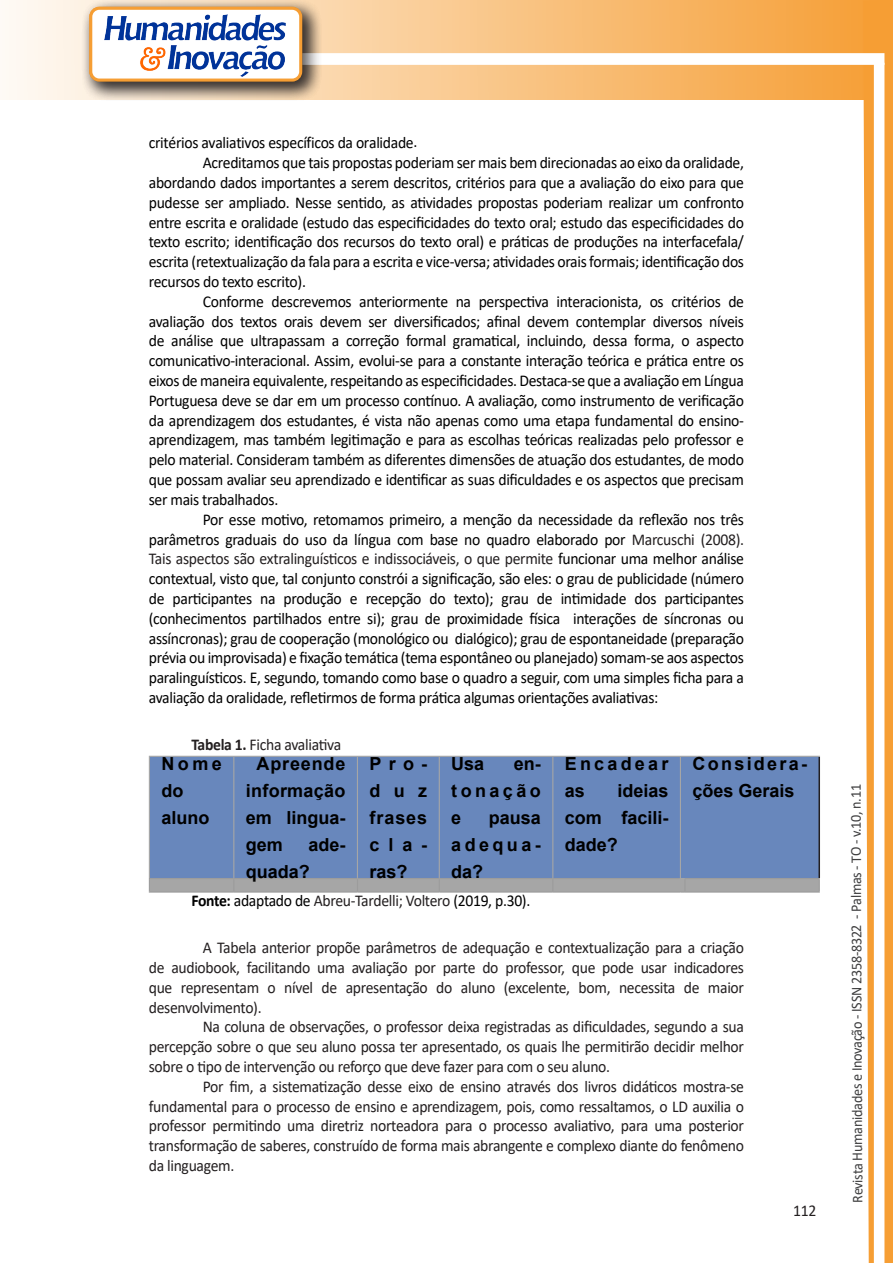
<style>
.page{position:relative;width:893px;height:1263px;background:#fff}
.page>*{position:absolute;margin:0;border:0;box-sizing:border-box;transform-origin:0 0}
.t1{font:700 18px/27px "Arial";letter-spacing:.015em;color:#000;text-align:justify}
.t2{font:700 18px/27px "Arial";letter-spacing:.065em;color:#000}
.t3{font:700 18px/27px "Arial";letter-spacing:.18em;color:#000}
.texto{font:16.5px/19.8px "Calibri";letter-spacing:-.02em;color:#000;text-align:justify;scale:.95 1}
.texto-2{font:16.5px/19.8px "Calibri";letter-spacing:-.02em;color:#231f20;text-align:justify;scale:.95 1}
.t4{font:15px "Calibri";letter-spacing:-.025em;color:#3e3e3f;scale:.95 1}
.s1{color:#231f20}
.s2{font-weight:700}
</style>
<div class="page">
<svg style="left:5px;top:0;width:858px;height:100px;background:#f9c484"></svg>
<div style="left:302px;top:53px;width:582px;height:12px;background:#fff;border:2px solid #fff"></div>
<svg style="left:863px;top:0;width:30px;height:1263px"></svg>
<div style="left:81px;top:0;width:241px;height:102px;background:#231f20;opacity:.75"></div>
<div style="left:91px;top:8px;width:210px;height:72px;background:#fff;border-radius:9px"></div>
<img style="left:104px;top:14px;width:181px;height:62px">
<div style="left:89px;top:7px;width:213px;height:75px;border:3px solid #f69e34;border-radius:9px"></div>
<div style="left:150px;top:757px;width:668px;height:121px;background:#6887bc"></div>
<hr style="left:818px;top:757px;width:2px;height:121px;background:#231f20">
<hr style="left:149px;top:757px;width:1px;height:121px;background:#a6a6a6">
<hr style="left:149px;top:756px;width:85px;height:1px;background:#a6a6a6">
<hr style="left:234px;top:756px;width:123px;height:1px;background:#a6a6a6">
<hr style="left:357px;top:756px;width:82px;height:1px;background:#a6a6a6">
<hr style="left:439px;top:756px;width:114px;height:1px;background:#a6a6a6">
<hr style="left:553px;top:756px;width:127px;height:1px;background:#a6a6a6">
<hr style="left:685px;top:756px;width:135px;height:1px;background:#a6a6a6">
<hr style="left:233px;top:757px;width:1px;height:121px;background:#a6a6a6">
<hr style="left:357px;top:757px;width:1px;height:121px;background:#a6a6a6">
<hr style="left:439px;top:757px;width:1px;height:121px;background:#a6a6a6">
<hr style="left:552px;top:757px;width:1px;height:121px;background:#a6a6a6">
<hr style="left:680px;top:757px;width:1px;height:121px;background:#a6a6a6">
<svg style="left:149px;top:878px;width:671px;height:14px;background:#a4a4a4"></svg>
<p class="texto" style="left:149px;top:133px;width:284px">critérios avaliativos específicos da oralidade.</p>
<p class="texto" style="left:149px;top:152px;width:628px;text-indent:54px">Acreditamos que tais propostas poderiam ser mais bem direcionadas ao eixo da oralidade, abordando dados importantes a serem descritos, critérios para que a avaliação do eixo para que pudesse ser ampliado. Nesse sentido, as atividades propostas poderiam realizar um confronto entre escrita e oralidade (estudo das especificidades do texto oral; estudo das especificidades do texto escrito; identificação dos recursos do texto oral) e práticas de produções na interfacefala/ escrita (retextualização da fala para a escrita e vice-versa; atividades orais formais; identificação dos recursos do texto escrito).</p>
<p class="texto" style="left:149px;top:291px;width:628px;text-indent:54px">Conforme descrevemos anteriormente na perspectiva interacionista, os critérios de avaliação dos textos orais devem ser diversificados; afinal devem contemplar diversos níveis de análise que ultrapassam a correção formal gramatical, incluindo, dessa forma, o aspecto comunicativo-interacional. Assim, evolui-se para a constante interação teórica e prática entre os eixos de maneira equivalente, respeitando as especificidades. Destaca-se que a avaliação em Língua Portuguesa deve se dar em um processo contínuo. A avaliação, como instrumento de verificação da aprendizagem dos estudantes, é vista não apenas como uma etapa fundamental do ensino&shy;aprendizagem, mas também legitimação e para as escolhas teóricas realizadas pelo professor e pelo material. Consideram também as diferentes dimensões de atuação dos estudantes, de modo que possam avaliar seu aprendizado e identificar as suas dificuldades e os aspectos que precisam ser mais trabalhados.</p>
<p class="texto" style="left:149px;top:509px;width:628px;text-indent:54px">Por esse motivo, retomamos primeiro, a menção da necessidade da reflexão nos três parâmetros graduais do uso da língua com base no quadro elaborado por <span class="s1">Marcuschi (2008).<br>Tais aspectos são extralinguísticos e indissociáveis, o que permite</span> funcionar uma melhor análise contextual, visto que, tal conjunto constrói a significação, são eles: o grau de publicidade (número de participantes na produção e recepção do texto); grau de intimidade dos participantes (conhecimentos partilhados entre si); grau de proximidade física interações de síncronas ou assíncronas); grau de cooperação (monológico ou dialógico); grau de espontaneidade (preparação prévia ou improvisada) e fixação temática (tema espontâneo ou planejado) somam-se aos aspectos paralinguísticos. E, segundo, tomando como base o quadro a seguir, com uma simples ficha para a avaliação da oralidade, refletirmos de forma prática algumas orientações avaliativas:</p>
<p class="texto-2" style="left:191px;top:734px;width:159px"><span class="s2">Tabela 1.</span> Ficha avaliativa</p>
<p class="t1" style="left:161px;top:750px;width:62px">Nome do</p>
<p class="t1" style="left:161px;top:804px;width:50px">aluno</p>
<p class="t2" style="left:692px;top:750px;width:116px">Considera&shy;ções Gerais</p>
<p class="t1" style="left:246px;top:750px;width:101px;text-indent:11px">Apreende informação em lingua&shy;gem</p>
<p class="t1" style="left:369px;top:750px;width:59px">Pro&shy;duz frases cla&shy;ras?</p>
<p class="t1" style="left:451px;top:750px;width:35px">Usa</p>
<p class="t3" style="left:565px;top:750px;width:105px">Encadear as</p>
<p class="t1" style="left:451px;top:750px;width:91px;text-indent:63px">en&shy;tonação e</p>
<p class="t1" style="left:565px;top:777px;width:105px;text-indent:53px">ideias com facili&shy;dade?</p>
<p class="t1" style="left:451px;top:804px;width:91px;text-indent:38px">pausa adequa&shy;da?</p>
<p class="t1" style="left:246px;top:831px;width:101px;text-indent:63px">ade&shy;quada?</p>
<p class="texto" style="left:191px;top:891px;width:358px"><span class="s2">Fonte:</span> adaptado de <span class="s1">Abreu-Tardelli; Voltero</span> (2019, p.30).</p>
<p class="texto-2" style="left:149px;top:937px;width:628px;text-indent:54px">A Tabela anterior propõe parâmetros de adequação e contextualização para a criação de audiobook, facilitando uma avaliação por parte do professor, que pode usar indicadores que representam o nível de apresentação do aluno (excelente, bom, necessita de maior desenvolvimento).</p>
<p class="texto-2" style="left:149px;top:1017px;width:628px;text-indent:54px">Na coluna de observações, o professor deixa registradas as dificuldades, segundo a sua percepção sobre o que seu aluno possa ter apresentado, os quais lhe permitirão decidir melhor sobre o tipo de intervenção ou reforço que deve fazer para com o seu aluno.</p>
<p class="texto-2" style="left:149px;top:1076px;width:628px;text-indent:54px">Por fim, a sistematização desse eixo de ensino através dos livros didáticos mostra-se fundamental para o processo de ensino e aprendizagem, pois, como ressaltamos, o LD auxilia o professor permitindo uma diretriz norteadora para o processo avaliativo, para uma posterior transformação de saberes, construído de forma mais abrangente e complexo diante do fenômeno da linguagem.</p>
<p class="texto-2" style="left:793px;top:1200px;width:26px">112</p>
<p class="t4" style="left:846px;top:1203px;width:442px;rotate:-90deg">Revista Humanidades e Inovação - ISSN 2358-8322 - Palmas - TO - v.10, n.11</p>
</div>
